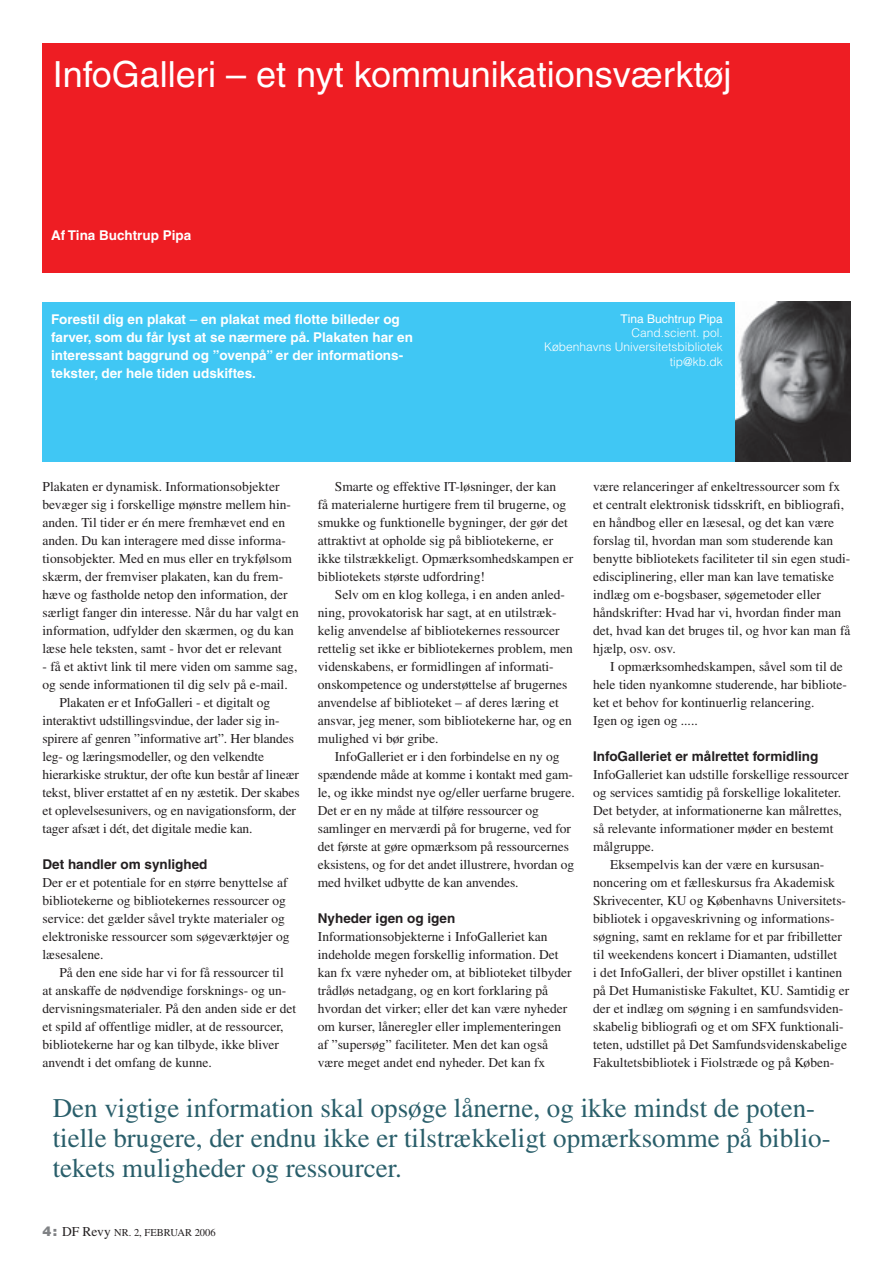
<style>
.page{position:relative;width:893px;height:1263px;background:#fff}
.page>*{position:absolute;margin:0;border:0;box-sizing:border-box;transform-origin:0 0}
.t1{font:36px "Helvetica";color:#fff}
.t2{font:27px/30px "Times";color:#295e6a}
.t3{font:13.5px/18px "Times";color:#231f20}
.t4{font:700 13.5px/18px "Helvetica";color:#fff}
.t5{font:700 13.5px "Helvetica";color:#231f20}
.t6{font:300 12px/14.4px "Helvetica";color:#fff;text-align:right}
.t7{font:12px "Helvetica";color:#fff}
.t8{font:10.5px "Times";color:#231f20}
.s1{font-weight:400}
.s2{font-family:"Helvetica";font-weight:900;font-size:13.5px;color:#808285}
.s3{font-size:13.5px}
</style>
<div class="page">
<div style="left:43px;top:43px;width:807px;height:229px;background:#ee1d23"></div>
<div style="left:43px;top:302px;width:807px;height:159px;background:#40c7f4"></div>
<img style="left:736px;top:302px;width:114px;height:159px">
<h1 class="t1" style="left:53px;top:62px;width:680px">InfoGalleri – et nyt kommunikationsværktøj</h1>
<p class="t4" style="left:51px;top:228px;width:142px">Af Tina Buchtrup Pipa</p>
<p class="t4" style="left:51px;top:311px;width:363px">Forestil dig en plakat <span class="s1">–</span> en plakat med flotte billeder og farver, som du får lyst at se nærmere på. Plakaten har en interessant baggrund og ”ovenpå” er der informations&shy;tekster, der hele tiden udskiftes.</p>
<p class="t7" style="left:620px;top:314px;width:104px">Tina Buchtrup Pipa</p>
<p class="t6" style="left:544px;top:327px;width:180px">Cand.scient. pol.<br>Københavns Universitetsbibliotek tip@kb.dk</p>
<p class="t3" style="left:593px;top:479px;width:259px">være relanceringer af enkeltressourcer som fx et centralt elektronisk tidsskrift, en bibliografi, en håndbog eller en læsesal, og det kan være forslag til, hvordan man som studerende kan benytte bibliotekets faciliteter til sin egen studi&shy;edisciplinering, eller man kan lave tematiske indlæg om e-bogsbaser, søgemetoder eller håndskrifter: Hvad har vi, hvordan finder man det, hvad kan det bruges til, og hvor kan man få hjælp, osv. osv.</p>
<p class="t3" style="left:593px;top:659px;width:255px;text-indent:17px">I opmærksomhedskampen, såvel som til de hele tiden nyankomne studerende, har bibliote&shy;ket et behov for kontinuerlig relancering.<br>Igen og igen og .....</p>
<p class="t5" style="left:593px;top:751px;width:227px">InfoGalleriet er målrettet formidling</p>
<p class="t3" style="left:593px;top:767px;width:257px">InfoGalleriet kan udstille forskellige ressourcer</p>
<p class="t3" style="left:593px;top:785px;width:250px">og services samtidig på forskellige lokaliteter.</p>
<p class="t3" style="left:593px;top:803px;width:250px">Det betyder, at informationerne kan målrettes,</p>
<p class="t3" style="left:593px;top:821px;width:242px">så relevante informationer møder en bestemt</p>
<p class="t3" style="left:593px;top:839px;width:63px">målgruppe.</p>
<p class="t3" style="left:610px;top:857px;width:216px">Eksempelvis kan der være en kursusan-</p>
<p class="t3" style="left:593px;top:875px;width:243px">noncering om et fælleskursus fra Akademisk</p>
<p class="t3" style="left:593px;top:893px;width:254px">Skrivecenter, KU og Københavns Universitets-</p>
<p class="t3" style="left:593px;top:911px;width:243px">bibliotek i opgaveskrivning og informations-</p>
<p class="t3" style="left:593px;top:929px;width:250px">søgning, samt en reklame for et par fribilletter</p>
<p class="t3" style="left:593px;top:947px;width:246px">til weekendens koncert i Diamanten, udstillet</p>
<p class="t3" style="left:593px;top:965px;width:251px">i det InfoGalleri, der bliver opstillet i kantinen</p>
<p class="t3" style="left:593px;top:983px;width:258px">på Det Humanistiske Fakultet, KU. Samtidig er</p>
<p class="t3" style="left:593px;top:1001px;width:252px">der et indlæg om søgning i en samfundsviden-</p>
<p class="t3" style="left:593px;top:1019px;width:252px">skabelig bibliografi og et om SFX funktionali-</p>
<p class="t3" style="left:593px;top:1037px;width:255px">teten, udstillet på Det Samfundsvidenskabelige</p>
<p class="t3" style="left:593px;top:1055px;width:243px">Fakultetsbibliotek i Fiolstræde og på Køben-</p>
<h2 class="t2" style="left:53px;top:1095px;width:779px">Den vigtige information skal opsøge lånerne, og ikke mindst de poten&shy;tielle brugere, der endnu ikke er tilstrækkeligt opmærksomme på biblio&shy;tekets muligheder og ressourcer.</h2>
<p class="t3" style="left:43px;top:479px;width:258px">Plakaten er dynamisk. Informationsobjekter bevæger sig i forskellige mønstre mellem hin&shy;anden. Til tider er én mere fremhævet end en anden. Du kan interagere med disse informa&shy;tionsobjekter. Med en mus eller en trykfølsom skærm, der fremviser plakaten, kan du frem&shy;hæve og fastholde netop den information, der særligt fanger din interesse. Når du har valgt en information, udfylder den skærmen, og du kan læse hele teksten, samt - hvor det er relevant</p>
<p class="t3" style="left:43px;top:659px;width:256px">- få et aktivt link til mere viden om samme sag,</p>
<p class="t3" style="left:43px;top:677px;width:247px">og sende informationen til dig selv på e-mail.</p>
<p class="t3" style="left:60px;top:695px;width:212px">Plakaten er et InfoGalleri - et digitalt og</p>
<p class="t3" style="left:43px;top:713px;width:239px">interaktivt udstillingsvindue, der lader sig in-</p>
<p class="t3" style="left:43px;top:731px;width:253px">spirere af genren ”informative art”. Her blandes</p>
<p class="t3" style="left:43px;top:749px;width:223px">leg- og læringsmodeller, og den velkendte</p>
<p class="t3" style="left:43px;top:767px;width:258px">hierarkiske struktur, der ofte kun består af lineær</p>
<p class="t3" style="left:43px;top:785px;width:259px">tekst, bliver erstattet af en ny æstetik. Der skabes</p>
<p class="t3" style="left:43px;top:803px;width:255px">et oplevelsesunivers, og en navigationsform, der</p>
<p class="t3" style="left:43px;top:821px;width:212px">tager afsæt i dét, det digitale medie kan.</p>
<p class="t5" style="left:43px;top:859px;width:167px">Det handler om synlighed</p>
<p class="t3" style="left:43px;top:875px;width:248px">Der er et potentiale for en større benyttelse af bibliotekerne og bibliotekernes ressourcer og service: det gælder såvel trykte materialer og elektroniske ressourcer som søgeværktøjer og læsesalene.</p>
<p class="t3" style="left:43px;top:965px;width:255px;text-indent:17px">På den ene side har vi for få ressourcer til at anskaffe de nødvendige forsknings- og un&shy;dervisningsmaterialer. På den anden side er det et spild af offentlige midler, at de ressourcer, bibliotekerne har og kan tilbyde, ikke bliver anvendt i det omfang de kunne.</p>
<p class="t3" style="left:318px;top:479px;width:257px;text-indent:17px">Smarte og effektive IT-løsninger, der kan<br>få materialerne hurtigere frem til brugerne, og smukke og funktionelle bygninger, der gør det attraktivt at opholde sig på bibliotekerne, er ikke tilstrækkeligt. Opmærksomhedskampen er bibliotekets største udfordring!</p>
<p class="t3" style="left:318px;top:587px;width:257px;text-indent:17px">Selv om en klog kollega, i en anden anled&shy;ning, provokatorisk har sagt, at en utilstræk&shy;kelig anvendelse af bibliotekernes ressourcer rettelig set ikke er bibliotekernes problem, men videnskabens, er formidlingen af informati&shy;onskompetence og understøttelse af brugernes anvendelse af biblioteket – af deres læring et ansvar, jeg mener, som bibliotekerne har, og en mulighed vi bør gribe.</p>
<p class="t3" style="left:318px;top:749px;width:258px;text-indent:17px">InfoGalleriet er i den forbindelse en ny og spændende måde at komme i kontakt med gam&shy;le, og ikke mindst nye og/eller uerfarne brugere.<br>Det er en ny måde at tilføre ressourcer og samlinger en merværdi på for brugerne, ved for det første at gøre opmærksom på ressourcernes eksistens, og for det andet illustrere, hvordan og med hvilket udbytte de kan anvendes.</p>
<p class="t5" style="left:318px;top:913px;width:139px">Nyheder igen og igen</p>
<p class="t3" style="left:318px;top:929px;width:255px">Informationsobjekterne i InfoGalleriet kan indeholde megen forskellig information. Det kan fx være nyheder om, at biblioteket tilbyder trådløs netadgang, og en kort forklaring på hvordan det virker; eller det kan være nyheder om kurser, låneregler eller implementeringen af ”supersøg” faciliteter. Men det kan også være meget andet end nyheder. Det kan fx</p>
<p class="t8" style="left:43px;top:1229px;width:175px"><span class="s2">4 :</span> <span class="s3">DF Revy</span> NR. 2, FEBRUAR 2006</p>
</div>
